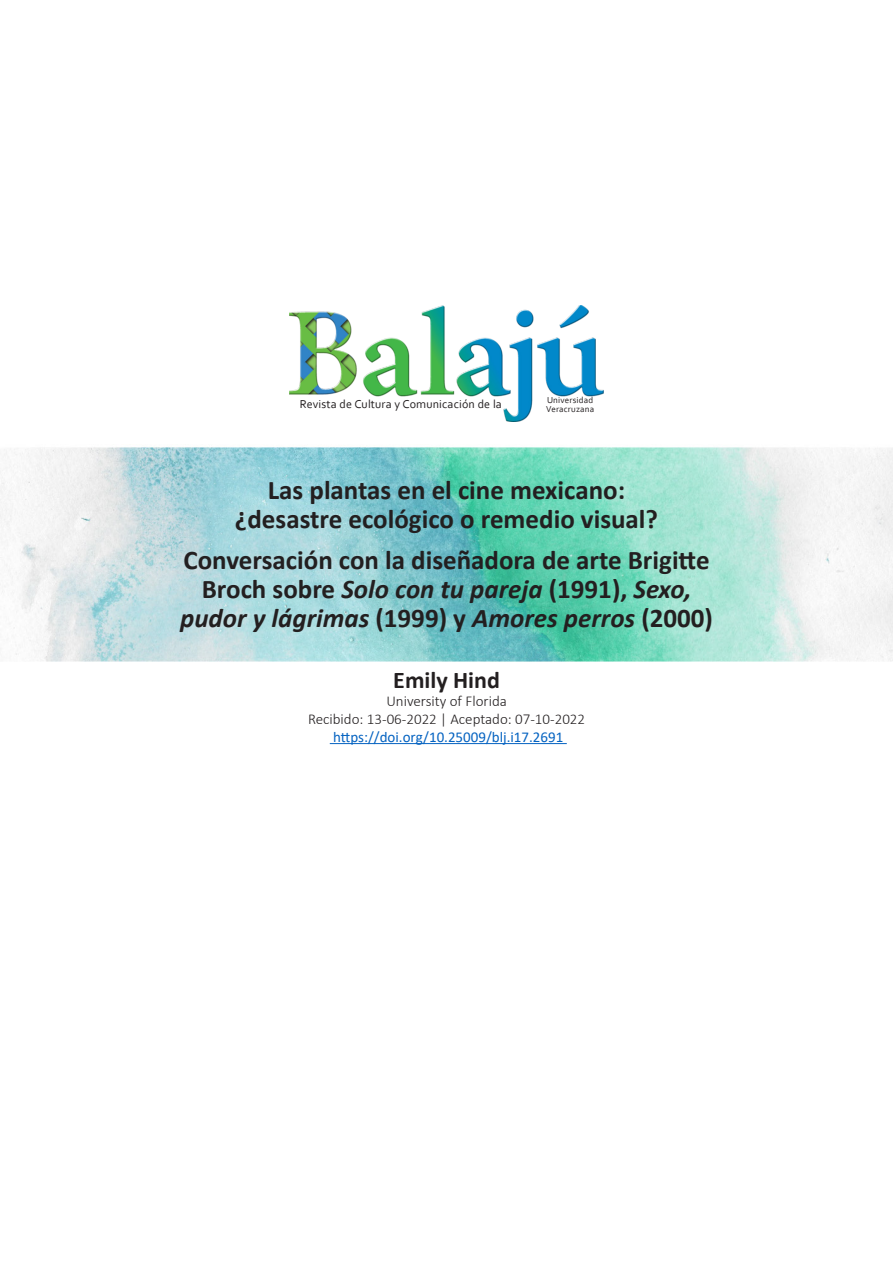
<style>
.page{position:relative;width:893px;height:1263px;background:#fff}
.page>*{position:absolute;margin:0;border:0;box-sizing:border-box;transform-origin:0 0}
.t1{font:700 27px/29.1px "Calibri";color:#231f20;text-align:center}
.Balajú_Pie_de_página{font:700 24px "Calibri";color:#231f20}
.Balajú_Pie_de_página-2{font:300 15px/18px "Calibri";color:#231f20;text-align:center}
.t2{font:12px "Corbel";letter-spacing:.015em;color:#231f20}
.t3{font:9px/9px "Corbel";letter-spacing:.02em;color:#231f20}
.s1{font-style:italic}
.s2{font-weight:400;color:#0563c1}
</style>
<div class="page">
<img style="left:0;top:305px;width:893px;height:440px">
<img style="left:290px;top:306px;width:313px;height:115px">
<hr style="left:330px;top:743px;width:237px;height:1px;background:#0563c1">
<p class="t2" style="left:300px;top:397px;width:204px">Revista de Cultura y Comunicación de la</p>
<p class="t3" style="left:546px;top:395px;width:49px">Universidad<br>Veracruzana</p>
<p class="t1" style="left:235px;top:475px;width:425px">Las plantas en el cine mexicano: ¿desastre ecológico o remedio visual?</p>
<p class="t1" style="left:180px;top:545px;width:534px">Conversación con la diseñadora de arte Brigitte<br>Broch sobre <span class="s1">Solo con tu pareja</span> (1991), <span class="s1">Sexo, pudor y lágrimas</span> (1999) y <span class="s1">Amores perros</span> (2000)</p>
<p class="Balajú_Pie_de_página" style="left:393px;top:663px;width:108px">Emily Hind</p>
<p class="Balajú_Pie_de_página-2" style="left:308px;top:692px;width:279px">University of Florida<br>Recibido: 13-06-2022 | Aceptado: 07-10-2022 <span class="s2">https://doi.org/10.25009/blj.i17.2691</span></p>
</div>
